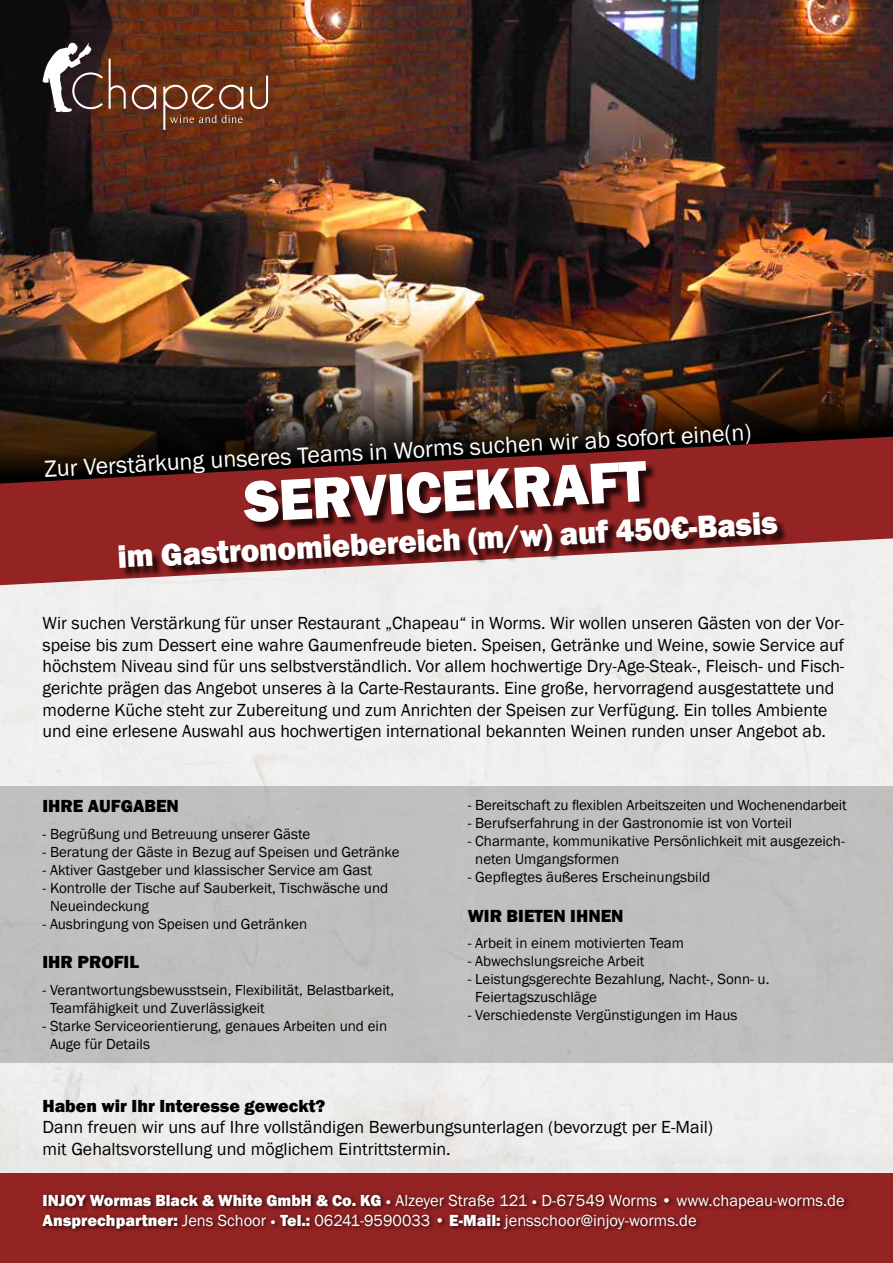
<style>
.page{position:relative;width:893px;height:1263px;background:#fff}
.page>*{position:absolute;margin:0;border:0;box-sizing:border-box;transform-origin:0 0}
.t1{font:800 60px "Franklin Gothic";color:#fff}
.t2{font:800 32.7px "Franklin Gothic";color:#fff}
.t3{font:24px "Franklin Gothic";color:#fff}
.t4{font:18px/21.6px "Franklin Gothic";color:#000}
.t5{font:800 18px "Franklin Gothic";color:#000}
.t6{font:16.5px/19.8px "Franklin Gothic";color:#fff}
.t7{font:15px/18px "Franklin Gothic";color:#000}
.s1{font-weight:800}
.s2{font-family:"Frutiger LT";font-weight:900}
</style>
<div class="page">
<div style="left:0;top:585px;width:893px;height:589px;background:#f0eeed"></div>
<img style="left:0;top:0;width:893px;height:266px">
<div style="left:0;top:787px;width:893px;height:276px;background:#c0bfbe"></div>
<div style="left:0;top:1174px;width:893px;height:89px;background:#942324"></div>
<div style="left:40px;top:1191px;width:810px;height:43px;background:#000;opacity:.75"></div>
<img style="left:0;top:318px;width:893px;height:118px">
<img style="left:0;top:266px;width:893px;height:52px">
<svg style="left:0;top:437px;width:893px;height:148px;background:#783f3c"></svg>
<div style="left:121px;top:463px;width:667px;height:115px;background:#000;opacity:.75"></div>
<svg style="left:109px;top:59px;width:17px;height:50px"></svg>
<svg style="left:132px;top:85px;width:24px;height:24px"></svg>
<svg style="left:163px;top:85px;width:80px;height:45px;background:#85543e"></svg>
<svg style="left:250px;top:76px;width:18px;height:33px"></svg>
<svg style="left:43px;top:43px;width:60px;height:69px"></svg>
<h3 class="t3" style="left:44px;top:454px;width:709px;rotate:-3deg">Zur Verstärkung unseres Teams in Worms suchen wir ab sofort eine(n)</h3>
<h1 class="t1" style="left:242px;top:463px;width:405px;rotate:-3deg">SERVICEKRAFT</h1>
<h2 class="t2" style="left:116px;top:536px;width:662px;rotate:-3deg">im Gastronomiebereich (m/w) auf 450€-Basis</h2>
<p class="t4" style="left:43px;top:613px;width:803px">Wir suchen Verstärkung für unser Restaurant „Chapeau“ in Worms. Wir wollen unseren Gästen von der Vor&shy;speise bis zum Dessert eine wahre Gaumenfreude bieten. Speisen, Getränke und Weine, sowie Service auf höchstem Niveau sind für uns selbstverständlich. Vor allem hochwertige Dry-Age-Steak-, Fleisch- und Fisch&shy;gerichte prägen das Angebot unseres à la Carte-Restaurants. Eine große, hervorragend ausgestattete und moderne Küche steht zur Zubereitung und zum Anrichten der Speisen zur Verfügung. Ein tolles Ambiente und eine erlesene Auswahl aus hochwertigen international bekannten Weinen runden unser Angebot ab.</p>
<p class="t5" style="left:43px;top:794px;width:138px">IHRE AUFGABEN</p>
<p class="t7" style="left:43px;top:825px;width:269px">- Begrüßung und Betreuung unserer Gäste</p>
<p class="t7" style="left:43px;top:843px;width:359px">- Beratung der Gäste in Bezug auf Speisen und Getränke</p>
<p class="t7" style="left:43px;top:861px;width:331px">- Aktiver Gastgeber und klassischer Service am Gast</p>
<p class="t7" style="left:50px;top:879px;width:340px;text-indent:-7px">- Kontrolle der Tische auf Sauberkeit, Tischwäsche und<br>Neueindeckung</p>
<p class="t7" style="left:43px;top:915px;width:266px">- Ausbringung von Speisen und Getränken</p>
<p class="t5" style="left:43px;top:950px;width:98px">IHR PROFIL</p>
<p class="t7" style="left:50px;top:981px;width:346px;text-indent:-7px">- Verantwortungsbewusstsein, Flexibilität, Belastbarkeit,<br>Teamfähigkeit und Zuverlässigkeit</p>
<p class="t7" style="left:50px;top:1017px;width:339px;text-indent:-7px">- Starke Serviceorientierung, genaues Arbeiten und ein<br>Auge für Details</p>
<p class="t7" style="left:468px;top:796px;width:381px">- Bereitschaft zu flexiblen Arbeitszeiten und Wochenendarbeit</p>
<p class="t7" style="left:468px;top:814px;width:326px">- Berufserfahrung in der Gastronomie ist von Vorteil</p>
<p class="t7" style="left:475px;top:832px;width:371px;text-indent:-8px">- Charmante, kommunikative Persönlichkeit mit ausgezeich&shy;neten Umgangsformen</p>
<p class="t7" style="left:468px;top:868px;width:244px">- Gepflegtes äußeres Erscheinungsbild</p>
<p class="t5" style="left:468px;top:904px;width:157px">WIR BIETEN IHNEN</p>
<p class="t7" style="left:468px;top:934px;width:218px">- Arbeit in einem motivierten Team</p>
<p class="t7" style="left:468px;top:952px;width:178px">- Abwechslungsreiche Arbeit</p>
<p class="t7" style="left:475px;top:970px;width:296px;text-indent:-8px">- Leistungsgerechte Bezahlung, Nacht-, Sonn- u.<br>Feiertagszuschläge</p>
<p class="t7" style="left:468px;top:1006px;width:271px">- Verschiedenste Vergünstigungen im Haus</p>
<p class="t5" style="left:43px;top:1094px;width:284px">Haben wir Ihr Interesse geweckt?</p>
<p class="t4" style="left:43px;top:1117px;width:672px">Dann freuen wir uns auf Ihre vollständigen Bewerbungsunterlagen (bevorzugt per E-Mail) mit Gehaltsvorstellung und möglichem Eintrittstermin.</p>
<p class="t6" style="left:43px;top:1191px;width:804px"><span class="s1">INJOY Wormas Black &amp; White GmbH &amp; Co. KG</span> <span class="s2">·</span> Alzeyer Straße 121 <span class="s2">·</span> D-67549 Worms • www.chapeau-worms.de<br><span class="s1">Ansprechpartner:</span> Jens Schoor <span class="s2">·</span> <span class="s1">Tel.:</span> 06241-9590033 • <span class="s1">E-Mail:</span> jensschoor@injoy-worms.de</p>
</div>
